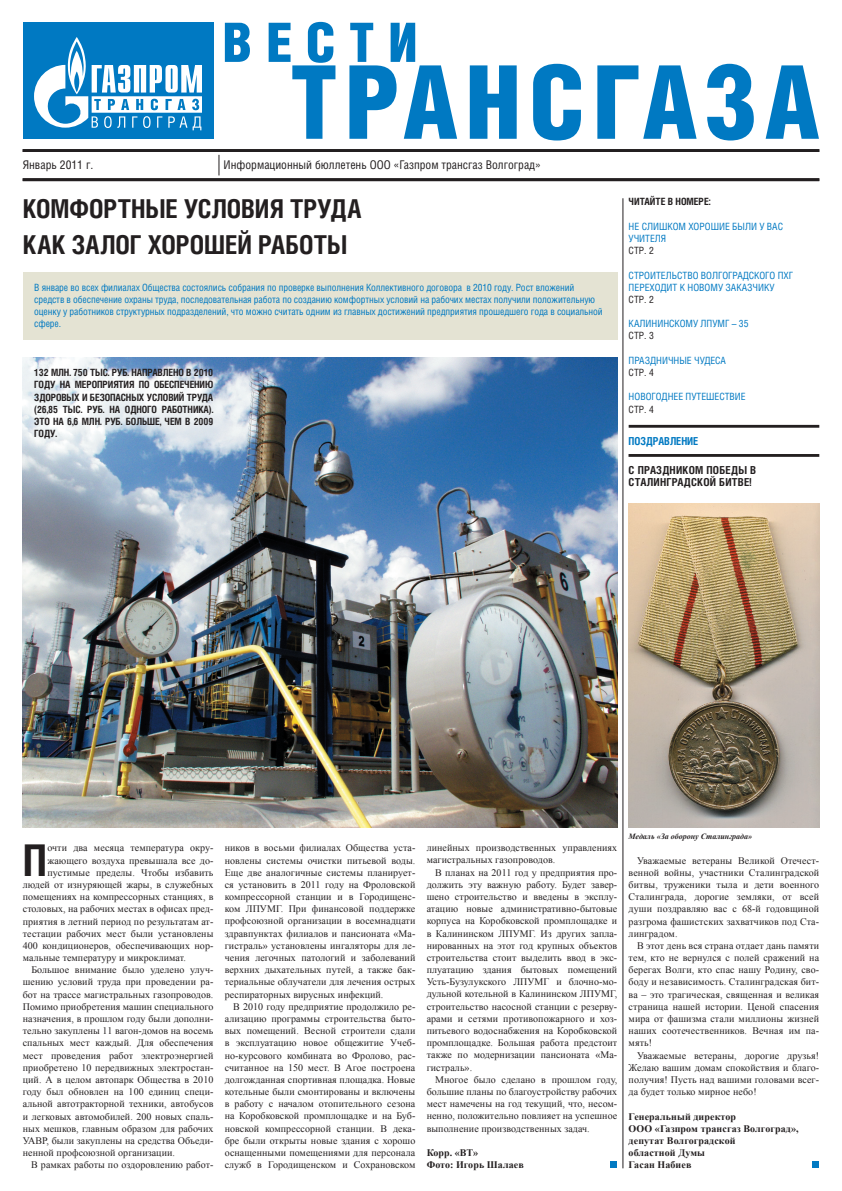
<style>
.page{position:relative;width:842px;height:1191px;background:#fff}
.page>*{position:absolute;margin:0;border:0;box-sizing:border-box;transform-origin:0 0}
.t1{font:700 43.7px "Helios Cond";color:#231f20}
.t2{font:700 26px "Helios Cond";letter-spacing:-.005em;color:#231f20}
.t3{font:12px "Helios Cond";color:#231f20}
.t4{font:700 11px/12.2px "Helios Cond";letter-spacing:.02em;color:#231f20}
.t5{font:700 11px "Helios Cond";letter-spacing:-.005em;color:#0079c2}
.t6{font:10px/12.2px "Times New Roman";letter-spacing:.005em;color:#231f20;text-align:justify}
.t7{font:10px/12.2px "Helios Cond";letter-spacing:-.01em;color:#0079c2}
.t8{font:700 10px "Helios Cond";letter-spacing:-.01em;color:#231f20}
.t9{font:700 10px/12.2px "Times New Roman";letter-spacing:.01em;color:#231f20}
.t10{font:10px "Helios Cond";color:#231f20}
.t11{font:italic 700 8px "Times New Roman";color:#231f20}
</style>
<div class="page">
<div style="left:23px;top:23px;width:190px;height:116px;background:#0079c2"></div>
<svg style="left:225px;top:23px;width:25px;height:39px"></svg>
<svg style="left:269px;top:22px;width:66px;height:117px"></svg>
<svg style="left:349px;top:23px;width:108px;height:116px"></svg>
<svg style="left:470px;top:65px;width:47px;height:74px"></svg>
<svg style="left:533px;top:64px;width:48px;height:76px"></svg>
<svg style="left:597px;top:65px;width:99px;height:74px"></svg>
<svg style="left:707px;top:64px;width:47px;height:76px"></svg>
<svg style="left:766px;top:65px;width:53px;height:74px"></svg>
<svg style="left:34px;top:37px;width:168px;height:93px"></svg>
<svg style="left:219px;top:155px;width:1px;height:20px"></svg>
<hr style="left:623px;top:198px;width:1px;height:970px;background:#231f20">
<hr style="left:23px;top:149px;width:796px;height:3px;background:#231f20">
<hr style="left:23px;top:178px;width:796px;height:3px;background:#231f20">
<hr style="left:629px;top:425px;width:190px;height:3px;background:#231f20">
<hr style="left:628px;top:454px;width:191px;height:3px;background:#231f20">
<div style="left:23px;top:272px;width:594px;height:68px;background:#e4e3d3"></div>
<img style="left:23px;top:357px;width:594px;height:470px">
<div style="left:610px;top:1161px;width:7px;height:7px;background:#0079c2"></div>
<div style="left:812px;top:1161px;width:7px;height:7px;background:#0079c2"></div>
<img style="left:629px;top:504px;width:190px;height:323px">
<p class="t3" style="left:23px;top:158px;width:72px">Январь 2011 г.</p>
<p class="t3" style="left:224px;top:158px;width:319px">Информационный бюллетень ООО «Газпром трансгаз Волгоград»</p>
<h2 class="t2" style="left:23px;top:193px;width:82px">Комфортные</h2>
<h2 class="t2" style="left:184px;top:193px;width:29px">услови</h2>
<h2 class="t2" style="left:270px;top:193px;width:77px">я труда</h2>
<h2 class="t2" style="left:23px;top:229px;width:64px">КАК залог</h2>
<h2 class="t2" style="left:148px;top:229px;width:126px">хорошей работы</h2>
<p class="t7" style="left:34px;top:281px;width:570px">В январе во всех филиалах Общества состоялись собрания по проверке выполнения Коллективного договора в 2010 году. Рост вложений средств в обеспечение охраны труда, последовательная работа по созданию комфортных условий на рабочих местах получили положительную оценку у работников структурных подразделений, что можно считать одним из главных достижений предприятия прошедшего года в социальной сфере.</p>
<p class="t8" style="left:34px;top:366px;width:104px">132 млн. 750 тыс. руб. направлено</p>
<p class="t8" style="left:186px;top:366px;width:28px">в 2010</p>
<p class="t8" style="left:34px;top:379px;width:47px">году намеропри</p>
<p class="t8" style="left:113px;top:379px;width:47px">ятия по обеспечени</p>
<p class="t8" style="left:205px;top:379px;width:10px">ю</p>
<p class="t8" style="left:34px;top:391px;width:7px">здоровы</p>
<p class="t8" style="left:74px;top:391px;width:23px">х и безопасны</p>
<p class="t8" style="left:139px;top:391px;width:20px">х условий</p>
<p class="t8" style="left:187px;top:391px;width:22px">труда</p>
<p class="t8" style="left:34px;top:403px;width:97px">(26,85 тыс. руб. на одного</p>
<p class="t8" style="left:162px;top:403px;width:7px">работника</p>
<p class="t8" style="left:209px;top:403px;width:6px">).</p>
<p class="t8" style="left:34px;top:415px;width:137px">Это на 6,6 млн. руб. бол ьше, чем</p>
<p class="t8" style="left:185px;top:415px;width:30px">в 2009</p>
<p class="t8" style="left:34px;top:427px;width:24px">году.</p>
<p class="t8" style="left:629px;top:196px;width:84px">ЧИТАЙТЕ В НОМЕРЕ:</p>
<p class="t7" style="left:629px;top:220px;width:156px">НЕ СЛИШКОМ ХОРОШИЕ БЫЛИ У ВАС<br>УЧИТЕЛЯ</p>
<p class="t10" style="left:629px;top:245px;width:27px">CТР. 2</p>
<p class="t7" style="left:629px;top:269px;width:166px">СТРОИТЕЛЬСТВО ВОЛГОГРАДСКОГО ПХГ<br>ПЕРЕХОДИТ К НОВОМУ ЗАКАЗЧИКУ</p>
<p class="t10" style="left:629px;top:293px;width:27px">CТР. 2</p>
<p class="t7" style="left:629px;top:317px;width:121px">КАЛИНИНСКОМУ ЛПУМГ – 35</p>
<p class="t10" style="left:629px;top:330px;width:27px">CТР. 3</p>
<p class="t7" style="left:629px;top:354px;width:99px">ПРАЗДНИЧНЫЕ ЧУДЕСА</p>
<p class="t10" style="left:629px;top:366px;width:27px">CТР. 4</p>
<p class="t7" style="left:629px;top:390px;width:119px">НОВОГОДНЕЕ ПУТЕШЕСТВИЕ</p>
<p class="t10" style="left:629px;top:403px;width:27px">CТР. 4</p>
<p class="t5" style="left:629px;top:434px;width:71px">ПОЗДРАВЛЕНИЕ</p>
<p class="t4" style="left:629px;top:463px;width:129px">С ПРАЗДНИКОМ ПОБЕДЫ В<br>СТАЛИНГРАДСКОЙ БИТВЕ!</p>
<h1 class="t1" style="left:23px;top:834px;width:26px">П</h1>
<p class="t6" style="left:47px;top:842px;width:168px">очти два месяца температура окру-</p>
<p class="t6" style="left:47px;top:854px;width:168px">жающего воздуха превышала все до-</p>
<p class="t6" style="left:47px;top:866px;width:168px">пустимые пределы. Чтобы избавить</p>
<p class="t6" style="left:23px;top:878px;width:192px">людей от изнуряющей жары, в служебных</p>
<p class="t6" style="left:23px;top:890px;width:192px">помещениях на компрессорных станциях, в</p>
<p class="t6" style="left:23px;top:902px;width:192px">столовых, на рабочих местах в офисах пред-</p>
<p class="t6" style="left:23px;top:915px;width:192px">приятия в летний период по результатам ат-</p>
<p class="t6" style="left:23px;top:927px;width:192px">тестации рабочих мест были установлены</p>
<p class="t6" style="left:23px;top:939px;width:192px">400 кондиционеров, обеспечивающих нор-</p>
<p class="t6" style="left:23px;top:951px;width:165px">мальные температуру и микроклимат.</p>
<p class="t6" style="left:31px;top:963px;width:184px">Большое внимание было уделено улуч-</p>
<p class="t6" style="left:23px;top:976px;width:192px">шению условий труда при проведении ра-</p>
<p class="t6" style="left:23px;top:988px;width:192px">бот на трассе магистральных газопроводов.</p>
<p class="t6" style="left:23px;top:1000px;width:192px">Помимо приобретения машин специального</p>
<p class="t6" style="left:23px;top:1012px;width:192px">назначения, в прошлом году были дополни-</p>
<p class="t6" style="left:23px;top:1024px;width:192px">тельно закуплены 11 вагон-домов на восемь</p>
<p class="t6" style="left:23px;top:1036px;width:192px">спальных мест каждый. Для обеспечения</p>
<p class="t6" style="left:23px;top:1049px;width:192px">мест проведения работ электроэнергией</p>
<p class="t6" style="left:23px;top:1061px;width:192px">приобретено 10 передвижных электростан-</p>
<p class="t6" style="left:23px;top:1073px;width:192px">ций. А в целом автопарк Общества в 2010</p>
<p class="t6" style="left:23px;top:1085px;width:192px">году был обновлен на 100 единиц специ-</p>
<p class="t6" style="left:23px;top:1097px;width:192px">альной автотракторной техники, автобусов</p>
<p class="t6" style="left:23px;top:1110px;width:192px">и легковых автомобилей. 200 новых спаль-</p>
<p class="t6" style="left:23px;top:1122px;width:192px">ных мешков, главным образом для рабочих</p>
<p class="t6" style="left:23px;top:1134px;width:192px">УАВР, были закуплены на средства Объеди-</p>
<p class="t6" style="left:23px;top:1146px;width:154px">ненной профсоюзной организации.</p>
<p class="t6" style="left:31px;top:1158px;width:184px">В рамках работы по оздоровлению работ-</p>
<p class="t6" style="left:225px;top:841px;width:192px">ников в восьми филиалах Общества уста&shy;новлены системы очистки питьевой воды.<br>Еще две аналогичные системы планирует&shy;ся установить в 2011 году на Фроловской компрессорной станции и в Городищенс&shy;ком ЛПУМГ. При финансовой поддержке профсоюзной организации в восемнадцати здравпунктах филиалов и пансионата «Ма&shy;гистраль» установлены ингаляторы для ле&shy;чения легочных патологий и заболеваний верхних дыхательных путей, а также бак&shy;териальные облучатели для лечения острых респираторных вирусных инфекций.</p>
<p class="t6" style="left:225px;top:1000px;width:192px;text-indent:9px">В 2010 году предприятие продолжило ре&shy;ализацию программы строительства быто&shy;вых помещений. Весной строители сдали в эксплуатацию новое общежитие Учеб&shy;но-курсового комбината во Фролово, рас&shy;считанное на 150 мест. В Агое построена долгожданная спортивная площадка. Новые котельные были смонтированы и включены в работу с началом отопительного сезона на Коробковской промплощадке и на Буб&shy;новской компрессорной станции. В дека&shy;бре были открыты новые здания с хорошо оснащенными помещениями для персонала служб в Городищенском и Сохрановском</p>
<p class="t6" style="left:427px;top:841px;width:192px">линейных производственных управлениях магистральных газопроводов.</p>
<p class="t6" style="left:427px;top:866px;width:192px;text-indent:9px">В планах на 2011 год у предприятия про&shy;должить эту важную работу. Будет завер&shy;шено строительство и введены в эксплу&shy;атацию новые административно-бытовые корпуса на Коробковской промплощадке и в Калининском ЛПУМГ. Из других запла&shy;нированных на этот год крупных объектов строительства стоит выделить ввод в экс&shy;плуатацию здания бытовых помещений Усть-Бузулукского ЛПУМГ и блочно-мо&shy;дульной котельной в Калининском ЛПУМГ, строительство насосной станции с резерву&shy;арами и сетями противопожарного и хоз&shy;питьевого водоснабжения на Коробковской промплощадке. Большая работа предстоит также по модернизации пансионата «Ма&shy;гистраль».</p>
<p class="t6" style="left:427px;top:1073px;width:192px;text-indent:8px">Многое было сделано в прошлом году, большие планы по благоустройству рабочих мест намечены на год текущий, что, несом&shy;ненно, положительно повлияет на успешное выполнение производственных задач.</p>
<p class="t9" style="left:427px;top:1146px;width:99px">Корр. «ВТ»<br>Фото: Игорь Шалаев</p>
<p class="t11" style="left:629px;top:831px;width:125px">Медаль «За оборону Сталинграда»</p>
<p class="t6" style="left:629px;top:854px;width:192px;text-indent:9px">Уважаемые ветераны Великой Отечест&shy;венной войны, участники Сталинградской битвы, труженики тыла и дети военного Сталинграда, дорогие земляки, от всей души поздравляю вас с 68-й годовщиной разгрома фашистских захватчиков под Ста&shy;линградом.</p>
<p class="t6" style="left:629px;top:939px;width:192px;text-indent:8px">В этот день вся страна отдает дань памяти тем, кто не вернулся с полей сражений на берегах Волги, кто спас нашу Родину, сво&shy;боду и независимость. Сталинградская бит&shy;ва – это трагическая, священная и великая страница нашей истории. Ценой спасения мира от фашизма стали миллионы жизней наших соотечественников. Вечная им па&shy;мять!</p>
<p class="t6" style="left:629px;top:1049px;width:192px;text-indent:8px">Уважаемые ветераны, дорогие друзья!<br>Желаю вашим домам спокойствия и благо&shy;получия! Пусть над вашими головами всег&shy;да будет только мирное небо!</p>
<p class="t9" style="left:629px;top:1109px;width:171px">Генеральный директор<br>ООО «Газпром трансгаз Волгоград», депутат Волгоградской<br>областной Думы<br>Гасан Набиев</p>
</div>
